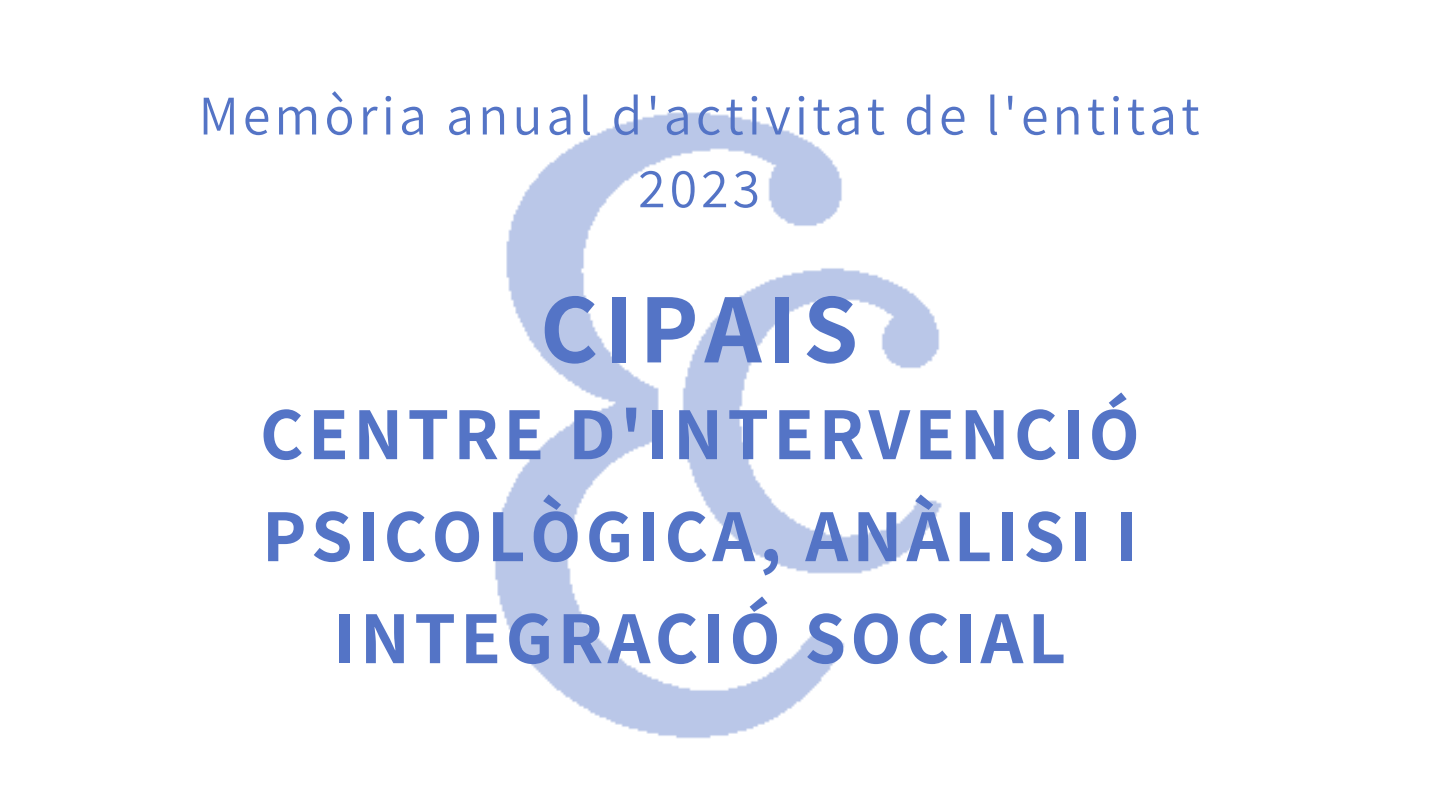
<style>
.page{position:relative;width:1440px;height:810px;background:#fff}
.page>*{position:absolute;margin:0;border:0;box-sizing:border-box;transform-origin:0 0}
.t1{font:700 100px "Assistant";letter-spacing:.06em;color:#5474c6}
.t2{font:700 75px/102px "Assistant";letter-spacing:.06em;color:#5474c6;text-align:center}
.t3{font:56px/72.8px "Assistant";letter-spacing:.07em;color:#5474c6;text-align:center}
</style>
<div class="page">
<img style="left:495px;top:112px;width:447px;height:627px">
<p class="t3" style="left:199px;top:78px;width:1003px">Memòria anual d'activitat de l'entitat<br>2023</p>
<p class="t1" style="left:540px;top:260px;width:320px">CIPAIS</p>
<p class="t2" style="left:260px;top:381px;width:881px">CENTRE D'INTERVENCIÓ<br>PSICOLÒGICA, ANÀLISI I<br>INTEGRACIÓ SOCIAL</p>
</div>
